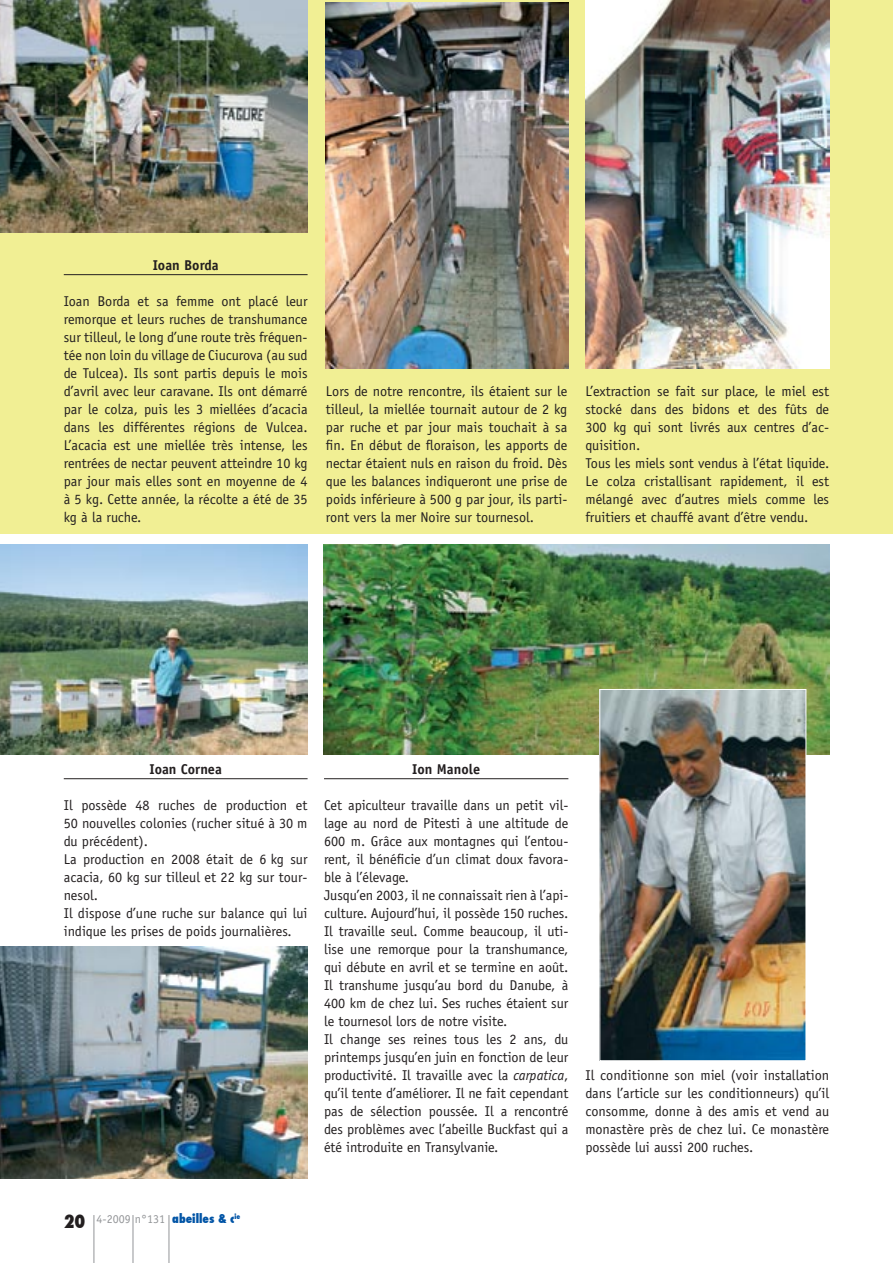
<style>
.page{position:relative;width:893px;height:1263px;background:#fff}
.page>*{position:absolute;margin:0;border:0;box-sizing:border-box;transform-origin:0 0}
.t1{font:800 condensed 18px "Futura";color:#231f20}
.t2{font:14.25px/18px "Officina Sans";color:#231f20;text-align:justify}
.t3{font:700 14.25px "Officina Sans";color:#231f20}
.t4{font:12px "Officina Sans";color:#939598}
.s1{font-style:italic}
.s2{font-family:"Futura";font-weight:800;font-stretch:condensed;color:#0054a6}
</style>
<div class="page">
<div style="left:0;top:0;width:893px;height:533px;background:#f1ef94"></div>
<hr style="left:64px;top:274px;width:244px;height:1px;background:#231f20">
<img style="left:325px;top:2px;width:244px;height:366px">
<img style="left:0;top:947px;width:308px;height:231px">
<img style="left:585px;top:0;width:244px;height:368px">
<hr style="left:133px;top:1215px;width:1px;height:48px;background:#939598">
<hr style="left:169px;top:1215px;width:1px;height:48px;background:#939598">
<hr style="left:94px;top:1215px;width:1px;height:48px;background:#939598">
<img style="left:0;top:0;width:308px;height:232px">
<hr style="left:64px;top:778px;width:244px;height:1px;background:#231f20">
<img style="left:324px;top:544px;width:505px;height:210px">
<img style="left:601px;top:691px;width:203px;height:368px">
<div style="left:599px;top:689px;width:207px;height:372px;border:1px solid #fff"></div>
<hr style="left:324px;top:778px;width:244px;height:1px;background:#231f20">
<img style="left:0;top:544px;width:308px;height:210px">
<p class="t3" style="left:153px;top:256px;width:67px">Ioan Borda</p>
<p class="t2" style="left:64px;top:292px;width:245px">Ioan Borda et sa femme ont placé leur remorque et leurs ruches de transhumance sur tilleul, le long d’une route très fréquen&shy;tée non loin du village de Ciucurova (au sud de Tulcea). Ils sont partis depuis le mois d’avril avec leur caravane. Ils ont démarré par le colza, puis les 3 miellées d’acacia dans les différentes régions de Vulcea.<br>L’acacia est une miellée très intense, les rentrées de nectar peuvent atteindre 10 kg par jour mais elles sont en moyenne de 4 à 5 kg. Cette année, la récolte a été de 35 kg à la ruche.</p>
<p class="t2" style="left:326px;top:382px;width:243px">Lors de notre rencontre, ils étaient sur le tilleul, la miellée tournait autour de 2 kg par ruche et par jour mais touchait à sa fin. En début de floraison, les apports de nectar étaient nuls en raison du froid. Dès que les balances indiqueront une prise de poids inférieure à 500 g par jour, ils parti&shy;ront vers la mer Noire sur tournesol.</p>
<p class="t2" style="left:585px;top:382px;width:245px">L’extraction se fait sur place, le miel est stocké dans des bidons et des fûts de 300 kg qui sont livrés aux centres d’ac&shy;quisition.</p>
<p class="t2" style="left:585px;top:454px;width:245px">Tous les miels sont vendus à l’état liquide.<br>Le colza cristallisant rapidement, il est mélangé avec d’autres miels comme les fruitiers et chauffé avant d’être vendu.</p>
<p class="t3" style="left:149px;top:760px;width:74px">Ioan Cornea</p>
<p class="t2" style="left:64px;top:796px;width:245px">Il possède 48 ruches de production et 50 nouvelles colonies (rucher situé à 30 m du précédent).</p>
<p class="t2" style="left:64px;top:850px;width:245px">La production en 2008 était de 6 kg sur acacia, 60 kg sur tilleul et 22 kg sur tour&shy;nesol.</p>
<p class="t2" style="left:64px;top:904px;width:245px">Il dispose d’une ruche sur balance qui lui indique les prises de poids journalières.</p>
<p class="t3" style="left:412px;top:760px;width:69px">Ion Manole</p>
<p class="t2" style="left:324px;top:796px;width:246px">Cet apiculteur travaille dans un petit vil&shy;lage au nord de Pitesti à une altitude de 600 m. Grâce aux montagnes qui l’entou&shy;rent, il bénéficie d’un climat doux favora&shy;ble à l’élevage.</p>
<p class="t2" style="left:324px;top:886px;width:246px">Jusqu’en 2003, il ne connaissait rien à l’api&shy;culture. Aujourd’hui, il possède 150 ruches.<br>Il travaille seul. Comme beaucoup, il uti&shy;lise une remorque pour la transhumance, qui débute en avril et se termine en août.<br>Il transhume jusqu’au bord du Danube, à 400 km de chez lui. Ses ruches étaient sur le tournesol lors de notre visite.</p>
<p class="t2" style="left:324px;top:1030px;width:246px">Il change ses reines tous les 2 ans, du printemps jusqu’en juin en fonction de leur productivité. Il travaille avec la <span class="s1">carpatica</span>, qu’il tente d’améliorer. Il ne fait cependant pas de sélection poussée. Il a rencontré des problèmes avec l’abeille Buckfast qui a été introduite en Transylvanie.</p>
<p class="t2" style="left:585px;top:1066px;width:245px">Il conditionne son miel (voir installation dans l’article sur les conditionneurs) qu’il consomme, donne à des amis et vend au monastère près de chez lui. Ce monastère possède lui aussi 200 ruches.</p>
<p class="t1" style="left:64px;top:1209px;width:23px">20</p>
<p class="t4" style="left:97px;top:1211px;width:145px">4-2009 n°131 <span class="s2">abeilles &amp; c</span><sup>ie</sup></p>
</div>
